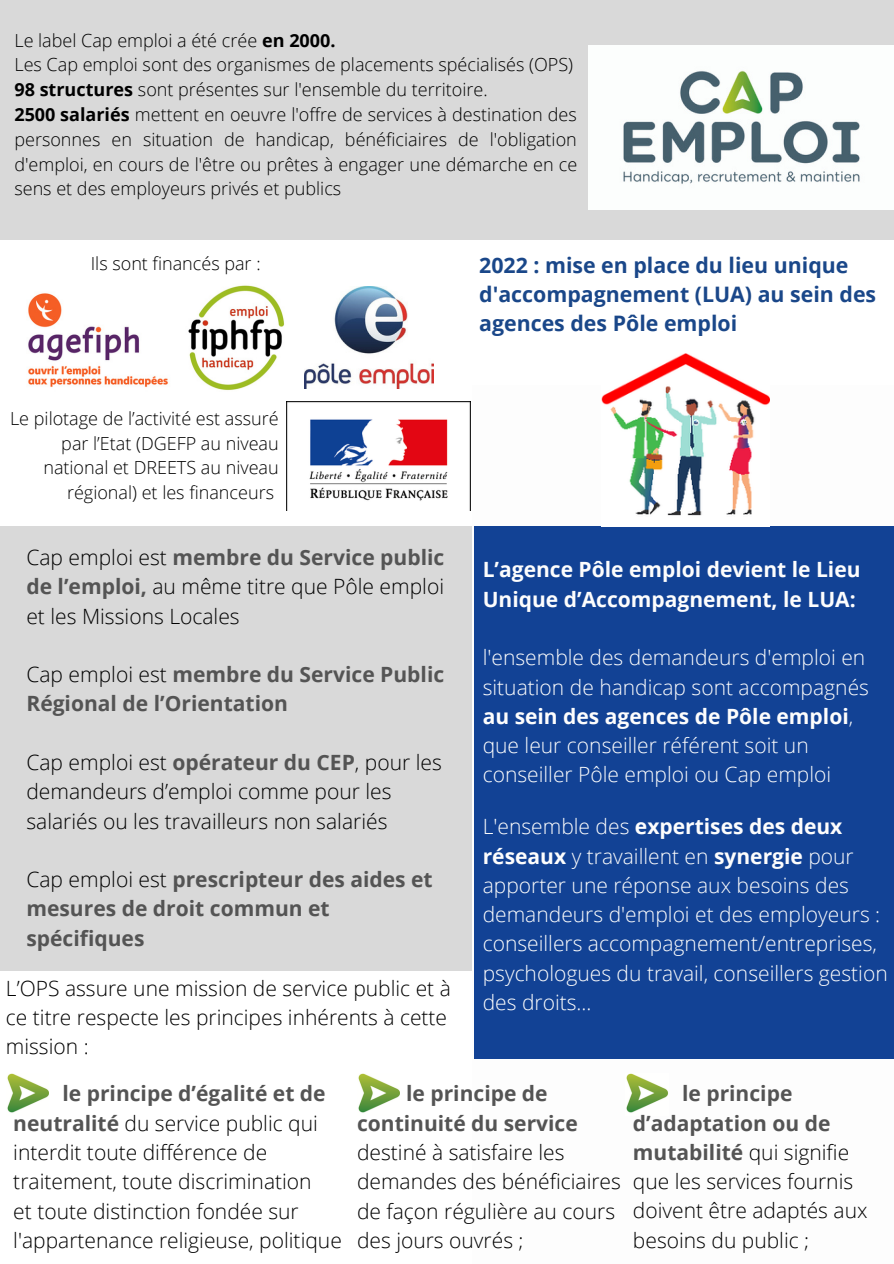
<style>
.page{position:relative;width:894px;height:1264px;background:#fff}
.page>*{position:absolute;margin:0;border:0;box-sizing:border-box;transform-origin:0 0}
.t1{font:700 21.3px/29.2px "Open Sans";color:#1a4789}
.t2{font:300 21px/29.2px "Open Sans";color:#000}
.t3{font:300 21px/29.2px "Open Sans";color:#fdfdfd}
.t4{font:700 21px/29.2px "Open Sans";color:#545454}
.t5{font:700 21px/29.2px "Open Sans";color:#fdfdfd}
.t6{font:300 18px/24.8px "Open Sans";color:#000;text-align:justify}
.s1{font-weight:700}
.s2{font-weight:700;color:#545454}
.s3{font-weight:300;color:#000}
</style>
<div class="page">
<img style="left:287px;top:401px;width:183px;height:109px">
<img style="left:304px;top:286px;width:129px;height:102px">
<img style="left:188px;top:285px;width:97px;height:105px">
<img style="left:28px;top:293px;width:140px;height:94px">
<div style="left:0;top:0;width:893px;height:240px;background:#d9d9d9"></div>
<img style="left:588px;top:45px;width:305px;height:165px">
<div style="left:0;top:526px;width:473px;height:444px;background:#d9d9d9"></div>
<img style="left:7px;top:1073px;width:42px;height:40px">
<img style="left:358px;top:1073px;width:42px;height:40px">
<img style="left:626px;top:1073px;width:42px;height:40px">
<div style="left:474px;top:526px;width:419px;height:532px;background:#124295"></div>
<img style="left:601px;top:354px;width:168px;height:162px">
<p class="t6" style="left:14px;top:27px;width:322px">Le label Cap emploi a été crée <span class="s1">en 2000.</span></p>
<p class="t6" style="left:14px;top:52px;width:560px">Les Cap emploi sont des organismes de placements spécialisés (OPS)</p>
<p class="t6" style="left:14px;top:77px;width:474px"><span class="s1">98 structures</span> sont présentes sur l'ensemble du territoire.</p>
<p class="t6" style="left:14px;top:102px;width:564px"><span class="s1">2500 salariés</span> mettent en oeuvre l'offre de services à destination des personnes en situation de handicap, bénéficiaires de l'obligation d'emploi, en cours de l'être ou prêtes à engager une démarche en ce sens et des employeurs privés et publics</p>
<p class="t6" style="left:91px;top:250px;width:171px">Ils sont financés par :</p>
<p class="t6" style="left:10px;top:405px;width:270px;text-align:right">Le pilotage de l’activité est assuré par l’Etat (DGEFP au niveau national et DREETS au niveau régional) et les financeurs</p>
<p class="t2" style="left:26px;top:542px;width:419px;text-align:justify">Cap emploi est <span class="s2">membre du Service public de l’emploi,</span> au même titre que Pôle emploi et les Missions Locales</p>
<p class="t4" style="left:26px;top:659px;width:419px"><span class="s3">Cap emploi est</span> membre du Service Public<br>Régional de l’Orientation</p>
<p class="t2" style="left:26px;top:747px;width:417px">Cap emploi est <span class="s2">opérateur du CEP</span>, pour les demandeurs d’emploi comme pour les salariés ou les travailleurs non salariés</p>
<p class="t4" style="left:26px;top:864px;width:407px"><span class="s3">Cap emploi est</span> prescripteur des aides et mesures de droit commun et spécifiques</p>
<p class="t2" style="left:6px;top:972px;width:446px">L’OPS assure une mission de service public et à ce titre respecte les principes inhérents à cette mission :</p>
<p class="t1" style="left:479px;top:250px;width:398px">2022 : mise en place du lieu unique d'accompagnement (LUA) au sein des agences des Pôle emploi</p>
<p class="t5" style="left:482px;top:554px;width:379px">L’agence Pôle emploi devient le Lieu<br>Unique d’Accompagnement, le LUA:</p>
<p class="t3" style="left:482px;top:642px;width:387px">l'ensemble des demandeurs d'emploi en situation de handicap sont accompagnés <span class="s1">au sein des agences de Pôle emploi</span>, que leur conseiller référent soit un conseiller Pôle emploi ou Cap emploi</p>
<p class="t3" style="left:482px;top:811px;width:406px">L'ensemble des <span class="s1">expertises des deux réseaux</span> y travaillent en <span class="s1">synergie</span> pour apporter une réponse aux besoins des demandeurs d'emploi et des employeurs : conseillers accompagnement/entreprises, psychologues du travail, conseillers gestion des droits...</p>
<p class="t2" style="left:13px;top:1078px;width:330px;text-indent:49px"><span class="s2">le principe d’égalité et de neutralité</span> du service public qui interdit toute différence de traitement, toute discrimination<br>et toute distinction fondée sur l'appartenance religieuse, politique</p>
<p class="t2" style="left:632px;top:1078px;width:236px;text-indent:49px"><span class="s2">le principe d’adaptation ou de mutabilité</span> qui signifie que les services fournis doivent être adaptés aux besoins du public ;</p>
<p class="t2" style="left:357px;top:1078px;width:265px;text-indent:49px"><span class="s2">le principe de continuité du service </span>destiné à satisfaire les demandes des bénéficiaires de façon régulière au cours des jours ouvrés ;</p>
</div>
